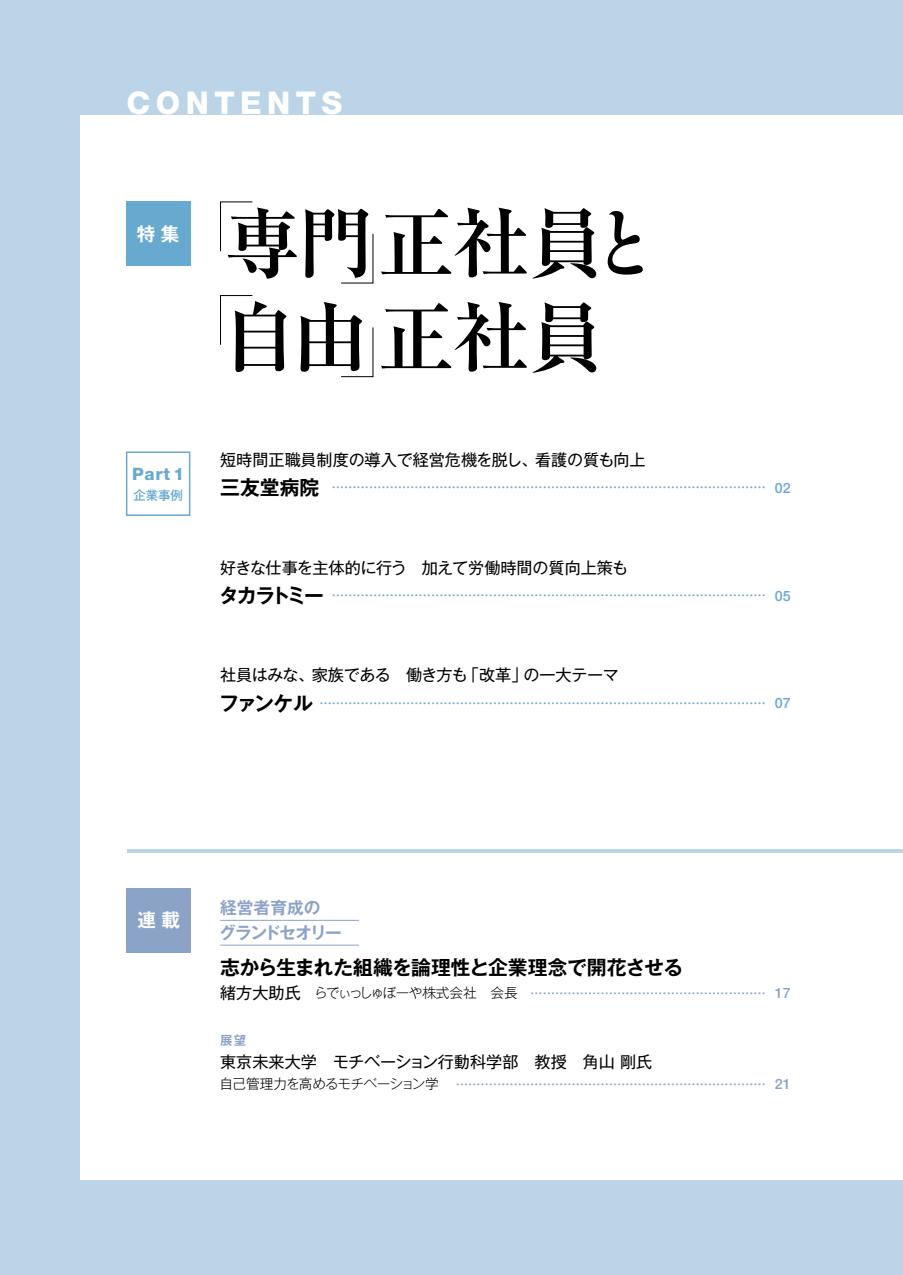
<style>
.page{position:relative;width:903px;height:1275px;background:#fff}
.page>*{position:absolute;margin:0;border:0;box-sizing:border-box;transform-origin:0 0}
.t1{font:700 76.83px/94.3px "Ryumin Pro";letter-spacing:-.025em;color:#000}
.t2{font:800 31.32px "Helvetica Neue";letter-spacing:.175em;color:#fff}
.t3{font:700 19.78px "Gothic MB101 Pro De";letter-spacing:-.02em;color:#000}
.t4{font:700 18.55px "Gothic MB101 Pro De";color:#fff}
.t5{font:800 17.15px "Helvetica Neue";color:#68a9cf}
.t6{font:700 16.8px/24.8px "Gothic MB101 Pro De";letter-spacing:-.045em;color:#8ba3c6}
.t7{font:16.1px "Gothic MB101 Pro";letter-spacing:-.01em;color:#000}
.t8{font:16.1px "Gothic MB101 Pro";letter-spacing:-.03em;color:#000}
.t9{font:300 13.65px "Gothic MB101 Pro";letter-spacing:-.05em;color:#000}
.t10{font:700 12.42px "Gothic MB101 Pro De";color:#68a9cf}
.t11{font:700 12.42px "Gothic MB101 Pro De";color:#8ba3c6}
.t12{font:500 12.42px "Gothic MB101 Pro";color:#68a9cf}
.s1{font-family:"Ryumin Std Bold KO";font-weight:400}
.s2{font-size:19.78px;color:#000}
.s3{font-family:"Helvetica Neue";font-weight:500;font-size:14.17px}
.s4{font-family:"Gothic MB101 Pro";font-weight:400;font-size:16.1px;color:#000}
.s5{font-family:"Gothic MB101 Pro";font-weight:300;font-size:13.65px;color:#000}
</style>
<div class="page">
<div style="left:0;top:0;width:903px;height:114px;background:#bbd4e7"></div>
<hr style="left:127px;top:850px;width:776px;height:3px;background:#bbd4e7">
<div style="left:0;top:1180px;width:903px;height:95px;background:#bbd4e7"></div>
<div style="left:0;top:0;width:79px;height:1275px;background:#bbd4e7"></div>
<div style="left:126px;top:202px;width:64px;height:64px;background:#68a9cf"></div>
<div style="left:126px;top:888px;width:65px;height:64px;background:#8ba3c6"></div>
<hr style="left:220px;top:920px;width:139px;height:1px;background:#8ba3c6">
<hr style="left:220px;top:945px;width:139px;height:1px;background:#8ba3c6">
<div style="left:126px;top:451px;width:64px;height:65px;background:#fff;border:1px solid #68a9cf"></div>
<svg style="left:220px;top:201px;width:33px;height:51px"></svg>
<svg style="left:341px;top:233px;width:33px;height:51px"></svg>
<svg style="left:220px;top:295px;width:33px;height:50px"></svg>
<svg style="left:341px;top:327px;width:33px;height:50px"></svg>
<p class="t2" style="left:126px;top:85px;width:218px">CONTENTS</p>
<p class="t4" style="left:137px;top:218px;width:44px">特集</p>
<p class="t5" style="left:132px;top:464px;width:54px">Part 1</p>
<p class="t12" style="left:133px;top:484px;width:51px">企業事例</p>
<p class="t1" style="left:221px;top:191px;width:444px">専門正社員<span class="s1">と</span>自由正社員</p>
<p class="t7" style="left:220px;top:446px;width:427px">短時間正職員制度の導入で経営危機を脱し、看護の質も向上</p>
<p class="t10" style="left:220px;top:477px;width:572px"><span class="s2">三友堂病院</span> …………………………………………………………………………………………… <span class="s3">02</span></p>
<p class="t7" style="left:220px;top:554px;width:410px">好きな仕事を主体的に行う 加えて労働時間の質向上策も</p>
<p class="t10" style="left:219px;top:585px;width:573px"><span class="s2">タカラトミー</span> …………………………………………………………………………………………… <span class="s3">05</span></p>
<p class="t8" style="left:220px;top:662px;width:400px">社員はみな、家族である 働き方も「改革」の一大テーマ</p>
<p class="t10" style="left:219px;top:693px;width:573px"><span class="s2">ファンケル</span> ……………………………………………………………………………………………… <span class="s3">07</span></p>
<p class="t4" style="left:137px;top:905px;width:44px">連載</p>
<p class="t6" style="left:219px;top:893px;width:124px">経営者育成の<br>グランドセオリー</p>
<p class="t3" style="left:220px;top:951px;width:465px">志から生まれた組織を論理性と企業理念で開花させる</p>
<p class="t11" style="left:220px;top:982px;width:572px"><span class="s4">緒方大助氏</span> <span class="s5">らでぃっしゅぼーや株式会社 会長</span> ………………………………………………… <span class="s3">17</span></p>
<p class="t11" style="left:220px;top:1030px;width:28px">展望</p>
<p class="t7" style="left:220px;top:1049px;width:434px">東京未来大学 モチベーション行動科学部 教授 角山剛氏</p>
<p class="t9" style="left:220px;top:1073px;width:220px">自己管理力を高めるモチベーション学</p>
<p class="t11" style="left:456px;top:1074px;width:336px">………………………………………………………………… <span class="s3">21</span></p>
</div>
